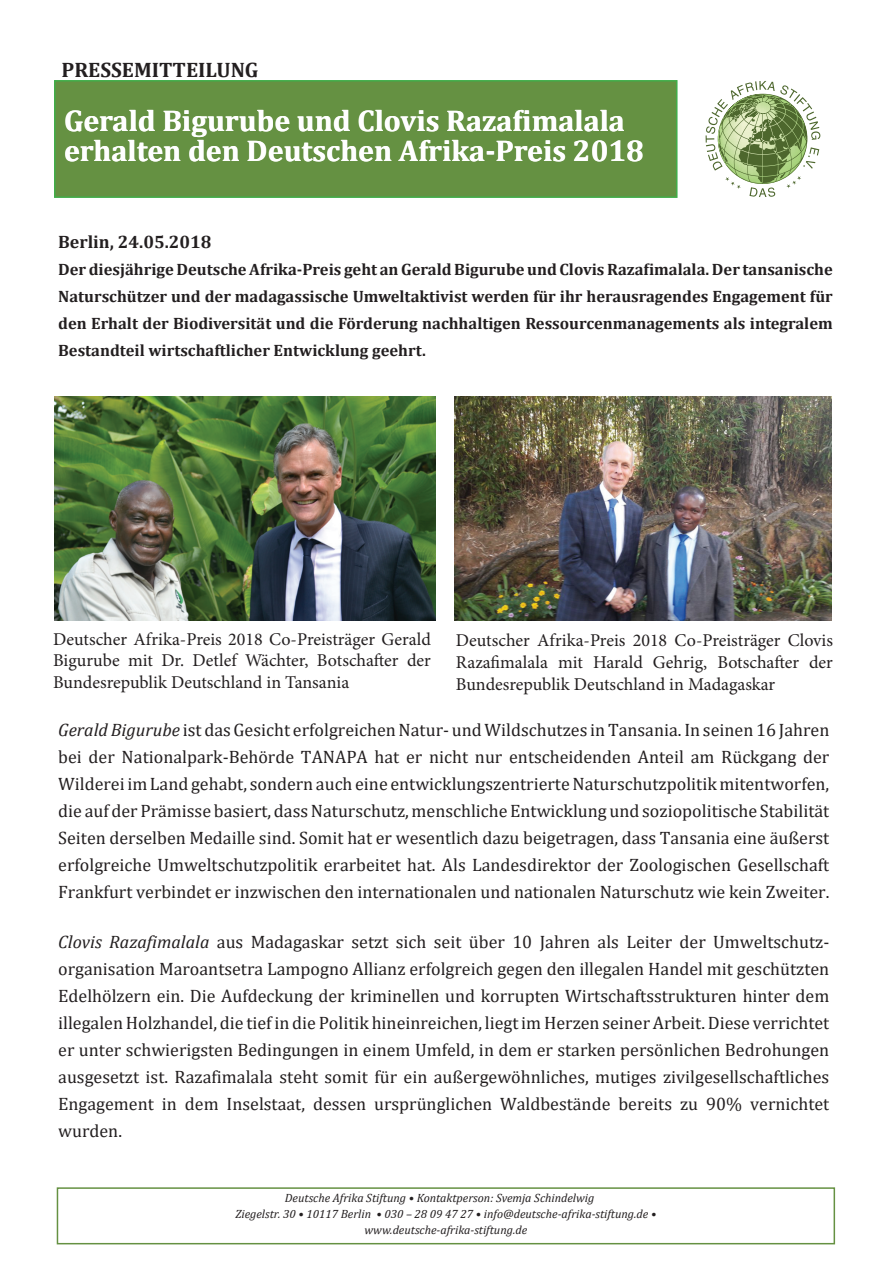
<style>
.page{position:relative;width:893px;height:1263px;background:#fff}
.page>*{position:absolute;margin:0;border:0;box-sizing:border-box;transform-origin:0 0}
.t1{font:700 30px/30px "Cambria";color:#fff}
.t2{font:700 21px "Cambria";color:#231f20}
.t3{font:18px/27px "Cambria";color:#231f20;text-align:justify}
.t4{font:18px/21.6px "Minion Pro";color:#231f20;text-align:justify}
.t5{font:700 18px "Cambria";color:#231f20}
.t6{font:700 16.5px/27px "Cambria";color:#231f20;text-align:justify}
.t7{font:italic 12px "Cambria";color:#231f20}
.s1{font-style:italic}
</style>
<div class="page">
<div style="left:54px;top:80px;width:623px;height:118px;background:#659142;border:2px solid #40ae49"></div>
<svg style="left:706px;top:81px;width:114px;height:116px"></svg>
<div style="left:57px;top:1187px;width:778px;height:57px;border:2px solid #659142"></div>
<img style="left:54px;top:397px;width:381px;height:223px">
<img style="left:455px;top:396px;width:376px;height:224px">
<p class="t2" style="left:61px;top:55px;width:199px">PRESSEMITTEILUNG</p>
<h1 class="t1" style="left:64px;top:105px;width:581px">Gerald Bigurube und Clovis Razafimalala erhalten den Deutschen Afrika-Preis 2018</h1>
<p class="t5" style="left:58px;top:229px;width:155px">Berlin, 24.05.2018</p>
<p class="t6" style="left:58px;top:255px;width:776px">Der diesjährige Deutsche Afrika-Preis geht an Gerald Bigurube und Clovis Razafimalala. Der tansanische Naturschützer und der madagassische Umweltaktivist werden für ihr herausragendes Engagement für den Erhalt der Biodiversität und die Förderung nachhaltigen Ressourcenmanagements als integralem Bestandteil wirtschaftlicher Entwicklung geehrt.</p>
<p class="t4" style="left:53px;top:628px;width:379px">Deutscher Afrika-Preis 2018 Co-Preisträger Gerald Bigurube mit Dr. Detlef Wächter, Botschafter der Bundesrepublik Deutschland in Tansania</p>
<p class="t4" style="left:456px;top:630px;width:379px">Deutscher Afrika-Preis 2018 Co-Preisträger Clovis Razafimalala mit Harald Gehrig, Botschafter der Bundesrepublik Deutschland in Madagaskar</p>
<p class="t3" style="left:58px;top:716px;width:773px"><span class="s1">Gerald Bigurube</span> ist das Gesicht erfolgreichen Natur- und Wildschutzes in Tansania. In seinen 16 Jahren bei der Nationalpark-Behörde TANAPA hat er nicht nur entscheidenden Anteil am Rückgang der Wilderei im Land gehabt, sondern auch eine entwicklungszentrierte Naturschutzpolitik mitentworfen, die auf der Prämisse basiert, dass Naturschutz, menschliche Entwicklung und soziopolitische Stabilität Seiten derselben Medaille sind. Somit hat er wesentlich dazu beigetragen, dass Tansania eine äußerst erfolgreiche Umweltschutzpolitik erarbeitet hat. Als Landesdirektor der Zoologischen Gesellschaft Frankfurt verbindet er inzwischen den internationalen und nationalen Naturschutz wie kein Zweiter.</p>
<p class="t3" style="left:58px;top:928px;width:773px"><span class="s1">Clovis Razafimalala</span> aus Madagaskar setzt sich seit über 10 Jahren als Leiter der Umweltschutz&shy;organisation Maroantsetra Lampogno Allianz erfolgreich gegen den illegalen Handel mit geschützten Edelhölzern ein. Die Aufdeckung der kriminellen und korrupten Wirtschaftsstrukturen hinter dem illegalen Holzhandel, die tief in die Politik hineinreichen, liegt im Herzen seiner Arbeit. Diese verrichtet er unter schwierigsten Bedingungen in einem Umfeld, in dem er starken persönlichen Bedrohungen ausgesetzt ist. Razafimalala steht somit für ein außergewöhnliches, mutiges zivilgesellschaftliches Engagement in dem Inselstaat, dessen ursprünglichen Waldbestände bereits zu 90% vernichtet wurden.</p>
<p class="t7" style="left:285px;top:1189px;width:311px">Deutsche Afrika Stiftung • Kontaktperson: Svemja Schindelwig</p>
<p class="t7" style="left:235px;top:1205px;width:422px">Ziegelstr. 30 • 10117 Berlin • 030 – 28 09 47 27 • info@deutsche-afrika-stiftung.de •</p>
<p class="t7" style="left:365px;top:1222px;width:164px">www.deutsche-afrika-stiftung.de</p>
</div>
